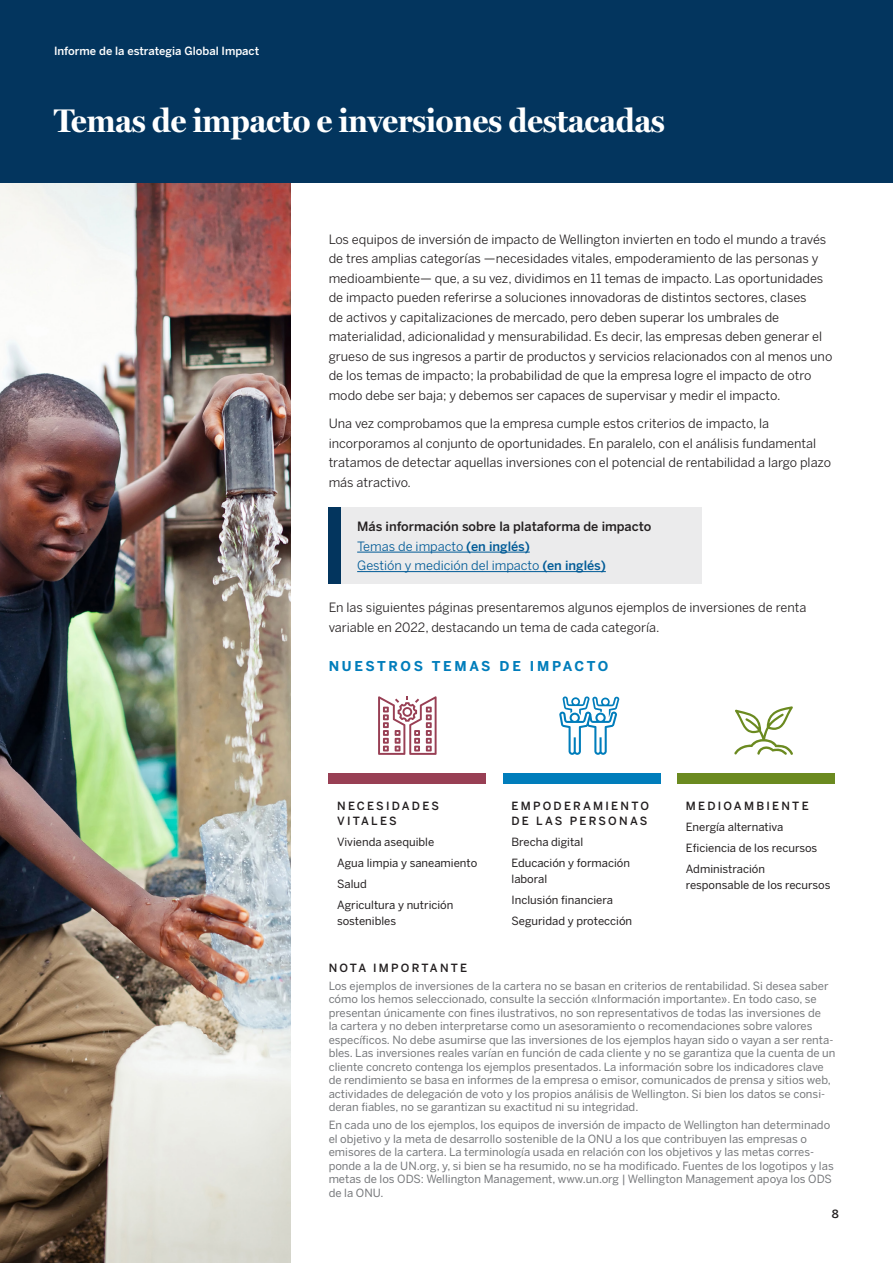
<style>
.page{position:relative;width:893px;height:1263px;background:#fff}
.page>*{position:absolute;margin:0;border:0;box-sizing:border-box;transform-origin:0 0}
.Headline_1_-_Black{font:700 33px "Miller Display";color:#fff}
.Subhead_1_-_Blue{font:700 13.5px "Benton Sans";letter-spacing:.195em;color:#007dbb}
.Body_Copy_-_Black{font:12.75px/19.5px "Benton Sans";color:#231f20}
.Body_Copy_-_Black-2{font:12.75px "Benton Sans";color:#005a96}
.Body_Copy_Bold_-_Black{font:500 12.75px "Benton Sans";color:#231f20}
.Legal_-_Gray{font:11.25px/13.5px "Benton Sans";color:#76787b}
.Caption_-_Black{font:11.25px/16.5px "Benton Sans";color:#231f20}
.Subhead_2_-_Black{font:500 11.25px/15px "Benton Sans";letter-spacing:.2em;color:#231f20}
.t1{font:500 11.25px "Benton Sans";color:#fff}
.s1{font-weight:500}
</style>
<div class="page">
<img style="left:0;top:183px;width:290px;height:1080px">
<div style="left:0;top:0;width:893px;height:183px;background:#03355e"></div>
<div style="left:329px;top:508px;width:373px;height:76px;background:#ebebec"></div>
<hr style="left:357px;top:552px;width:173px;height:1px;background:#005a96">
<hr style="left:357px;top:571px;width:249px;height:1px;background:#005a96">
<div style="left:329px;top:507px;width:12px;height:76px;background:#03355e"></div>
<div style="left:329px;top:774px;width:157px;height:10px;background:#983f54"></div>
<div style="left:503px;top:774px;width:157px;height:10px;background:#007dbb"></div>
<div style="left:677px;top:774px;width:158px;height:10px;background:#6b8a20"></div>
<svg style="left:378px;top:696px;width:59px;height:59px"></svg>
<svg style="left:559px;top:696px;width:60px;height:59px"></svg>
<svg style="left:734px;top:706px;width:59px;height:49px"></svg>
<p class="t1" style="left:54px;top:42px;width:207px">Informe de la estrategia Global Impact</p>
<p class="Headline_1_-_Black" style="left:54px;top:93px;width:612px">Temas de impacto e inversiones destacadas</p>
<p class="Body_Copy_-_Black" style="left:329px;top:229px;width:505px">Los equipos de inversión de impacto de Wellington invierten en todo el mundo a través de tres amplias categorías —necesidades vitales, empoderamiento de las personas y medioambiente— que, a su vez, dividimos en 11 temas de impacto. Las oportunidades de impacto pueden referirse a soluciones innovadoras de distintos sectores, clases<br>de activos y capitalizaciones de mercado, pero deben superar los umbrales de materialidad, adicionalidad y mensurabilidad. Es decir, las empresas deben generar el grueso de sus ingresos a partir de productos y servicios relacionados con al menos uno de los temas de impacto; la probabilidad de que la empresa logre el impacto de otro modo debe ser baja; y debemos ser capaces de supervisar y medir el impacto.</p>
<p class="Body_Copy_-_Black" style="left:329px;top:413px;width:504px">Una vez comprobamos que la empresa cumple estos criterios de impacto, la incorporamos al conjunto de oportunidades. En paralelo, con el análisis fundamental tratamos de detectar aquellas inversiones con el potencial de rentabilidad a largo plazo más atractivo.</p>
<p class="Body_Copy_Bold_-_Black" style="left:357px;top:517px;width:296px">Más información sobre la plataforma de impacto</p>
<p class="Body_Copy_-_Black-2" style="left:357px;top:537px;width:174px">Temas de impacto <span class="s1">(en inglés)</span></p>
<p class="Body_Copy_-_Black-2" style="left:357px;top:557px;width:250px">Gestión y medición del impacto <span class="s1">(en inglés)</span></p>
<p class="Body_Copy_-_Black" style="left:329px;top:597px;width:479px">En las siguientes páginas presentaremos algunos ejemplos de inversiones de renta variable en 2022, destacando un tema de cada categoría.</p>
<p class="Subhead_1_-_Blue" style="left:329px;top:656px;width:281px">NUESTROS TEMAS DE IMPACTO</p>
<p class="Subhead_2_-_Black" style="left:337px;top:797px;width:103px">NECESIDADES<br>VITALES</p>
<p class="Caption_-_Black" style="left:337px;top:832px;width:99px">Vivienda asequible</p>
<p class="Caption_-_Black" style="left:337px;top:853px;width:142px">Agua limpia y saneamiento</p>
<p class="Caption_-_Black" style="left:337px;top:874px;width:31px">Salud</p>
<p class="Caption_-_Black" style="left:337px;top:895px;width:118px">Agricultura y nutrición sostenibles</p>
<p class="Subhead_2_-_Black" style="left:511px;top:797px;width:139px">EMPODERAMIENTO<br>DE LAS PERSONAS</p>
<p class="Caption_-_Black" style="left:511px;top:832px;width:73px">Brecha digital</p>
<p class="Caption_-_Black" style="left:511px;top:853px;width:120px">Educación y formación laboral</p>
<p class="Caption_-_Black" style="left:511px;top:891px;width:103px">Inclusión financiera</p>
<p class="Caption_-_Black" style="left:511px;top:912px;width:122px">Seguridad y protección</p>
<p class="Subhead_2_-_Black" style="left:686px;top:797px;width:124px">MEDIOAMBIENTE</p>
<p class="Caption_-_Black" style="left:686px;top:817px;width:99px">Energía alternativa</p>
<p class="Caption_-_Black" style="left:686px;top:838px;width:133px">Eficiencia de los recursos</p>
<p class="Caption_-_Black" style="left:686px;top:859px;width:146px">Administración responsable de los recursos</p>
<p class="Subhead_2_-_Black" style="left:329px;top:960px;width:140px">NOTA IMPORTANTE</p>
<p class="Legal_-_Gray" style="left:329px;top:978px;width:508px">Los ejemplos de inversiones de la cartera no se basan en criterios de rentabilidad. Si desea saber cómo los hemos seleccionado, consulte la sección «Información importante». En todo caso, se presentan únicamente con fines ilustrativos, no son representativos de todas las inversiones de<br>la cartera y no deben interpretarse como un asesoramiento o recomendaciones sobre valores específicos. No debe asumirse que las inversiones de los ejemplos hayan sido o vayan a ser renta&shy;bles. Las inversiones reales varían en función de cada cliente y no se garantiza que la cuenta de un cliente concreto contenga los ejemplos presentados. La información sobre los indicadores clave de rendimiento se basa en informes de la empresa o emisor, comunicados de prensa y sitios web, actividades de delegación de voto y los propios análisis de Wellington. Si bien los datos se consi&shy;deran fiables, no se garantizan su exactitud ni su integridad.</p>
<p class="Legal_-_Gray" style="left:329px;top:1118px;width:507px">En cada uno de los ejemplos, los equipos de inversión de impacto de Wellington han determinado el objetivo y la meta de desarrollo sostenible de la ONU a los que contribuyen las empresas o emisores de la cartera. La terminología usada en relación con los objetivos y las metas corres&shy;ponde a la de UN.org, y, si bien se ha resumido, no se ha modificado. Fuentes de los logotipos y las metas de los ODS: Wellington Management, www.un.org | Wellington Management apoya los ODS de la ONU.</p>
<p class="Subhead_2_-_Black" style="left:832px;top:1206px;width:9px">8</p>
</div>
